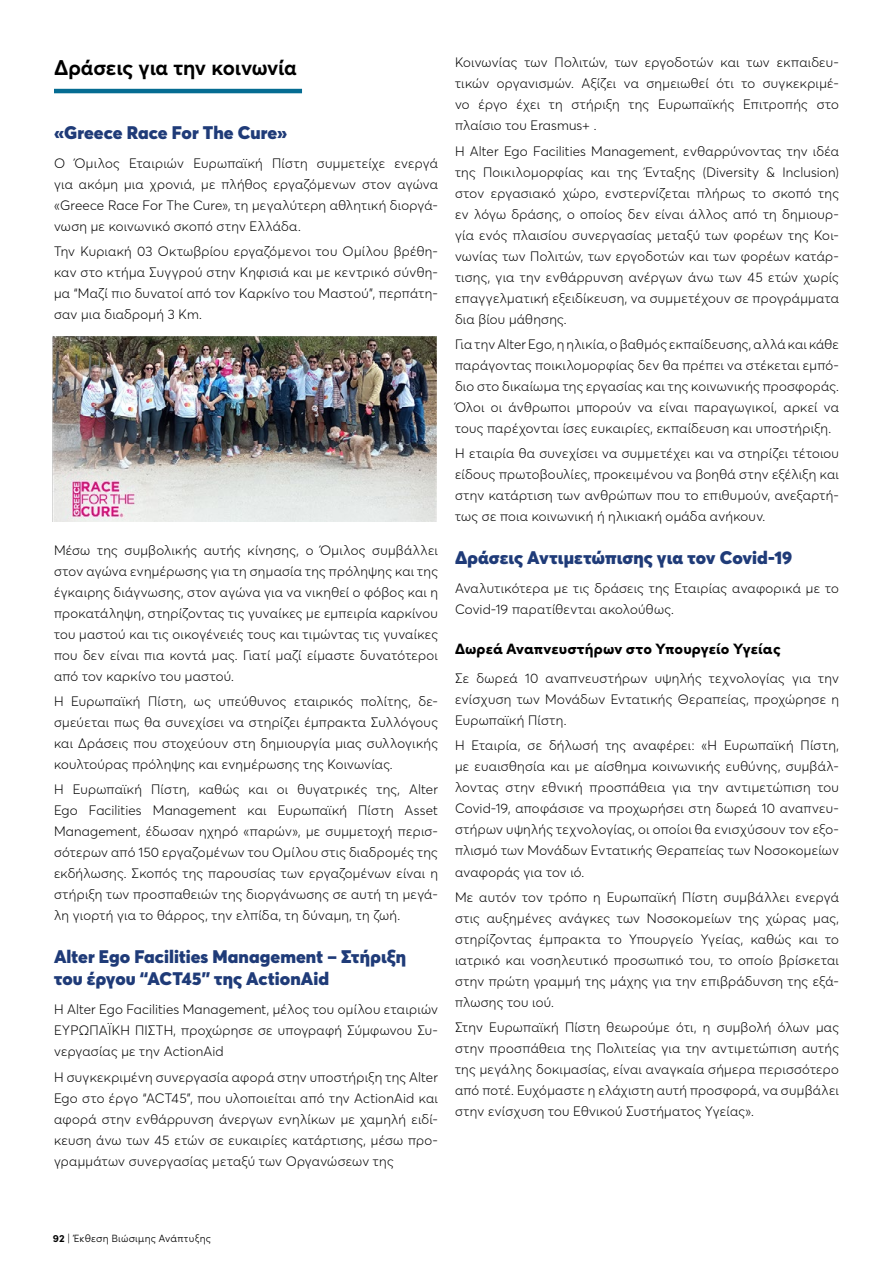
<style>
.page{position:relative;width:893px;height:1263px;background:#fff}
.page>*{position:absolute;margin:0;border:0;box-sizing:border-box;transform-origin:0 0}
.t1{font:700 21px "Averta Std";letter-spacing:-.005em;color:#000}
.t2{font:900 18px/21.6px "Averta Std";letter-spacing:.005em;color:#1f3b78}
.t3{font:900 15px "Sofia Pro";letter-spacing:.005em;color:#000}
.t4{font:300 13.5px/21px "Averta Std";letter-spacing:.02em;color:#000;text-align:justify}
.t5{font:300 10.5px "Sofia Pro";letter-spacing:.02em;color:#000}
.s1{font-weight:700}
</style>
<div class="page">
<hr style="left:54px;top:89px;width:248px;height:4px;background:#056c92">
<img style="left:53px;top:336px;width:383px;height:185px">
<h1 class="t1" style="left:54px;top:52px;width:244px">Δράσεις για την κοινωνία</h1>
<h2 class="t2" style="left:54px;top:121px;width:235px">«Greece Race For The Cure»</h2>
<p class="t4" style="left:54px;top:152px;width:385px">Ο Όμιλος Εταιριών Ευρωπαϊκή Πίστη συμμετείχε ενεργά για ακόμη μια χρονιά, με πλήθος εργαζόμενων στον αγώνα «Greece Race For The Cure», τη μεγαλύτερη αθλητική διοργά&shy;νωση με κοινωνικό σκοπό στην Ελλάδα.</p>
<p class="t4" style="left:54px;top:241px;width:385px">Την Κυριακή 03 Οκτωβρίου εργαζόμενοι του Ομίλου βρέθη&shy;καν στο κτήμα Συγγρού στην Κηφισιά και με κεντρικό σύνθη&shy;μα “Μαζί πιο δυνατοί από τον Καρκίνο του Μαστού”, περπάτη&shy;σαν μια διαδρομή 3 Km.</p>
<p class="t4" style="left:54px;top:539px;width:386px">Μέσω της συμβολικής αυτής κίνησης, ο Όμιλος συμβάλλει στον αγώνα ενημέρωσης για τη σημασία της πρόληψης και της έγκαιρης διάγνωσης, στον αγώνα για να νικηθεί ο φόβος και η προκατάληψη, στηρίζοντας τις γυναίκες με εμπειρία καρκίνου του μαστού και τις οικογένειές τους και τιμώντας τις γυναίκες που δεν είναι πια κοντά μας. Γιατί μαζί είμαστε δυνατότεροι από τον καρκίνο του μαστού.</p>
<p class="t4" style="left:54px;top:690px;width:385px">Η Ευρωπαϊκή Πίστη, ως υπεύθυνος εταιρικός πολίτης, δε&shy;σμεύεται πως θα συνεχίσει να στηρίζει έμπρακτα Συλλόγους και Δράσεις που στοχεύουν στη δημιουργία μιας συλλογικής κουλτούρας πρόληψης και ενημέρωσης της Κοινωνίας.</p>
<p class="t4" style="left:54px;top:779px;width:385px">Η Ευρωπαϊκή Πίστη, καθώς και οι θυγατρικές της, Alter Ego Facilities Management και Ευρωπαϊκή Πίστη Asset Management, έδωσαν ηχηρό «παρών», με συμμετοχή περισ&shy;σότερων από 150 εργαζομένων του Ομίλου στις διαδρομές της εκδήλωσης. Σκοπός της παρουσίας των εργαζομένων είναι η στήριξη των προσπαθειών της διοργάνωσης σε αυτή τη μεγά&shy;λη γιορτή για το θάρρος, την ελπίδα, τη δύναμη, τη ζωή.</p>
<h2 class="t2" style="left:54px;top:945px;width:354px">Alter Ego Facilities Management – Στήριξη του έργου “ACT45” της ActionAid</h2>
<p class="t4" style="left:54px;top:998px;width:385px">Η Alter Ego Facilities Management, μέλος του ομίλου εταιριών ΕΥΡΩΠΑΪΚΗ ΠΙΣΤΗ, προχώρησε σε υπογραφή Σύμφωνου Συ&shy;νεργασίας με την ΑctionAid</p>
<p class="t4" style="left:54px;top:1066px;width:385px">Η συγκεκριμένη συνεργασία αφορά στην υποστήριξη της Alter Ego στο έργο “ACT45”, που υλοποιείται από την ActionAid και αφορά στην ενθάρρυνση άνεργων ενηλίκων με χαμηλή ειδί&shy;κευση άνω των 45 ετών σε ευκαιρίες κατάρτισης, μέσω προ&shy;γραμμάτων συνεργασίας μεταξύ των Οργανώσεων της</p>
<p class="t4" style="left:455px;top:51px;width:385px">Κοινωνίας των Πολιτών, των εργοδοτών και των εκπαιδευ&shy;τικών οργανισμών. Αξίζει να σημειωθεί ότι το συγκεκριμέ&shy;νο έργο έχει τη στήριξη της Ευρωπαϊκής Επιτροπής στο πλαίσιο του Erasmus+ .</p>
<p class="t4" style="left:455px;top:140px;width:385px">H Alter Ego Facilities Management, ενθαρρύνοντας την ιδέα της Ποικιλομορφίας και της Ένταξης (Diversity &amp; Inclusion) στον εργασιακό χώρο, ενστερνίζεται πλήρως το σκοπό της εν λόγω δράσης, ο οποίος δεν είναι άλλος από τη δημιουρ&shy;γία ενός πλαισίου συνεργασίας μεταξύ των φορέων της Κοι&shy;νωνίας των Πολιτών, των εργοδοτών και των φορέων κατάρ&shy;τισης, για την ενθάρρυνση ανέργων άνω των 45 ετών χωρίς επαγγελματική εξειδίκευση, να συμμετέχουν σε προγράμματα δια βίου μάθησης.</p>
<p class="t4" style="left:455px;top:333px;width:385px">Για την Alter Ego, η ηλικία, ο βαθμός εκπαίδευσης, αλλά και κάθε παράγοντας ποικιλομορφίας δεν θα πρέπει να στέκεται εμπό&shy;διο στο δικαίωμα της εργασίας και της κοινωνικής προσφοράς.<br>Όλοι οι άνθρωποι μπορούν να είναι παραγωγικοί, αρκεί να τους παρέχονται ίσες ευκαιρίες, εκπαίδευση και υποστήριξη.</p>
<p class="t4" style="left:455px;top:442px;width:385px">Η εταιρία θα συνεχίσει να συμμετέχει και να στηρίζει τέτοιου είδους πρωτοβουλίες, προκειμένου να βοηθά στην εξέλιξη και στην κατάρτιση των ανθρώπων που το επιθυμούν, ανεξαρτή&shy;τως σε ποια κοινωνική ή ηλικιακή ομάδα ανήκουν.</p>
<h2 class="t2" style="left:455px;top:546px;width:339px">Δράσεις Αντιμετώπισης για τον Covid-19</h2>
<p class="t4" style="left:455px;top:578px;width:385px">Αναλυτικότερα με τις δράσεις της Εταιρίας αναφορικά με το<br>Covid-19 παρατίθενται ακολούθως.</p>
<p class="t3" style="left:455px;top:637px;width:327px">Δωρεά Αναπνευστήρων στο Υπουργείο Υγείας</p>
<p class="t4" style="left:455px;top:667px;width:385px">Σε δωρεά 10 αναπνευστήρων υψηλής τεχνολογίας για την ενίσχυση των Μονάδων Εντατικής Θεραπείας, προχώρησε η Ευρωπαϊκή Πίστη.</p>
<p class="t4" style="left:455px;top:735px;width:385px">Η Εταιρία, σε δήλωσή της αναφέρει: «Η Ευρωπαϊκή Πίστη, με ευαισθησία και με αίσθημα κοινωνικής ευθύνης, συμβάλ&shy;λοντας στην εθνική προσπάθεια για την αντιμετώπιση του Covid-19, αποφάσισε να προχωρήσει στη δωρεά 10 αναπνευ&shy;στήρων υψηλής τεχνολογίας, οι οποίοι θα ενισχύσουν τον εξο&shy;πλισμό των Μονάδων Εντατικής Θεραπείας των Νοσοκομείων αναφοράς για τον ιό.</p>
<p class="t4" style="left:455px;top:886px;width:385px">Με αυτόν τον τρόπο η Ευρωπαϊκή Πίστη συμβάλλει ενεργά στις αυξημένες ανάγκες των Νοσοκομείων της χώρας μας, στηρίζοντας έμπρακτα το Υπουργείο Υγείας, καθώς και το ιατρικό και νοσηλευτικό προσωπικό του, το οποίο βρίσκεται στην πρώτη γραμμή της μάχης για την επιβράδυνση της εξά&shy;πλωσης του ιού.</p>
<p class="t4" style="left:455px;top:1016px;width:385px">Στην Ευρωπαϊκή Πίστη θεωρούμε ότι, η συμβολή όλων μας στην προσπάθεια της Πολιτείας για την αντιμετώπιση αυτής της μεγάλης δοκιμασίας, είναι αναγκαία σήμερα περισσότερο από ποτέ. Ευχόμαστε η ελάχιστη αυτή προσφορά, να συμβάλει στην ενίσχυση του Εθνικού Συστήματος Υγείας».</p>
<p class="t5" style="left:53px;top:1231px;width:160px"><span class="s1">92</span> | Έκθεση Βιώσιμης Ανάπτυξης</p>
</div>
